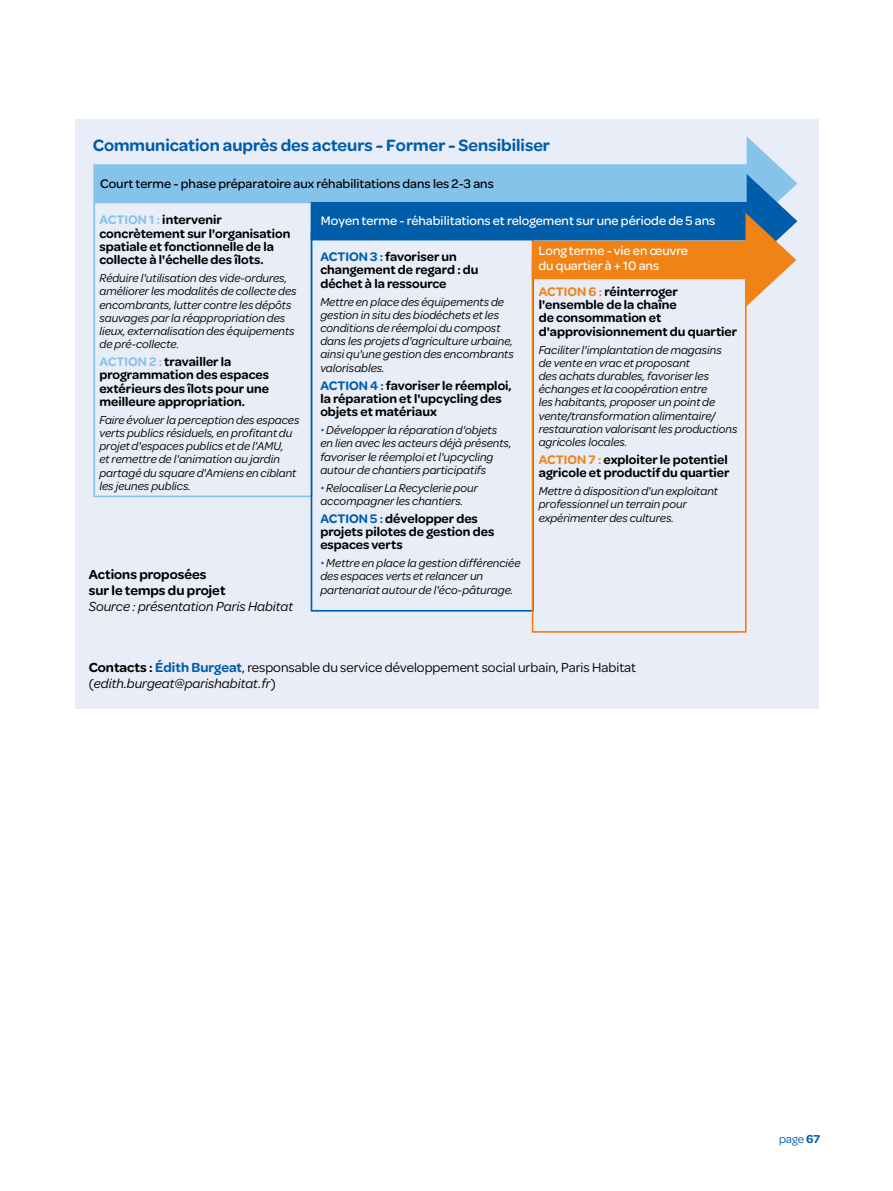
<style>
.page{position:relative;width:893px;height:1191px;background:#fff}
.page>*{position:absolute;margin:0;border:0;box-sizing:border-box;transform-origin:0 0}
.t1{font:600 17.5px "Omnes";color:#005da9}
.t2{font:14px/15.8px "Omnes";color:#000}
.t3{font:600 14px/15.8px "Omnes";color:#000}
.t4{font:italic 14px "Omnes";color:#000}
.t5{font:600 13.3px/13.3px "Omnes";color:#000}
.t6{font:500 13.3px/14.9px "Omnes";color:#fff}
.t7{font:500 13.3px "Omnes";color:#000}
.t8{font:italic 12.25px/13.3px "Omnes";color:#000}
.t9{font:12.25px "Omnes";color:#005da9}
.s1{color:#86c3eb}
.s2{color:#005da9}
.s3{color:#f08216}
.s4{font-weight:600}
.s5{font-weight:600;color:#005da9}
.s6{font-style:italic}
</style>
<div class="page">
<div style="left:75px;top:119px;width:744px;height:589px;background:#e9edf8"></div>
<div style="left:93px;top:164px;width:671px;height:39px;background:#86c3eb"></div>
<div style="left:93px;top:202px;width:220px;height:295px;border:2px solid #86c3eb"></div>
<div style="left:311px;top:231px;width:223px;height:380px;border:2px solid #005da9"></div>
<div style="left:532px;top:258px;width:215px;height:374px;border:2px solid #f08216"></div>
<div style="left:311px;top:202px;width:453px;height:38px;background:#005da9"></div>
<div style="left:532px;top:241px;width:231px;height:38px;background:#f08216"></div>
<svg style="left:745px;top:136px;width:52px;height:171px"></svg>
<h1 class="t1" style="left:93px;top:133px;width:459px">Communication auprès des acteurs - Former - Sensibiliser</h1>
<p class="t7" style="left:100px;top:175px;width:395px">Court terme - phase préparatoire aux réhabilitations dans les 2-3 ans</p>
<p class="t6" style="left:321px;top:212px;width:396px">Moyen terme - réhabilitations et relogement sur une période de 5 ans</p>
<p class="t6" style="left:538px;top:243px;width:151px">Long terme - vie en œuvre du quartier à + 10 ans</p>
<p class="t5" style="left:99px;top:212px;width:193px"><span class="s1">ACTION 1 :</span> intervenir concrètement sur l'organisation spatiale et fonctionnelle de la collecte à l'échelle des îlots.</p>
<p class="t8" style="left:99px;top:271px;width:199px">Réduire l'utilisation des vide-ordures, améliorer les modalités de collecte des encombrants, lutter contre les dépôts sauvages par la réappropriation des lieux, externalisation des équipements de pré-collecte.</p>
<p class="t5" style="left:99px;top:354px;width:171px"><span class="s1">ACTION 2 :</span> travailler la programmation des espaces extérieurs des îlots pour une meilleure appropriation.</p>
<p class="t8" style="left:99px;top:412px;width:202px">Faire évoluer la perception des espaces verts publics résiduels, en profitant du projet d'espaces publics et de l'AMU,<br>et remettre de l'animation au jardin partagé du square d'Amiens en ciblant les jeunes publics.</p>
<p class="t5" style="left:320px;top:249px;width:160px"><span class="s2">ACTION 3 :</span> favoriser un changement de regard : du déchet à la ressource</p>
<p class="t8" style="left:320px;top:294px;width:195px">Mettre en place des équipements de gestion in situ des biodéchets et les conditions de réemploi du compost dans les projets d'agriculture urbaine, ainsi qu'une gestion des encombrants valorisables.</p>
<p class="t5" style="left:320px;top:378px;width:193px"><span class="s2">ACTION 4 :</span> favoriser le réemploi, la réparation et l'upcycling des objets et matériaux</p>
<p class="t8" style="left:320px;top:423px;width:193px"><span class="s2">•</span> Développer la réparation d'objets en lien avec les acteurs déjà présents, favoriser le réemploi et l'upcycling autour de chantiers participatifs</p>
<p class="t8" style="left:320px;top:480px;width:159px"><span class="s2">•</span> Relocaliser La Recyclerie pour accompagner les chantiers.</p>
<p class="t5" style="left:320px;top:511px;width:176px"><span class="s2">ACTION 5 :</span> développer des projets pilotes de gestion des espaces verts</p>
<p class="t8" style="left:320px;top:556px;width:202px"><span class="s2">•</span> Mettre en place la gestion différenciée des espaces verts et relancer un partenariat autour de l'éco-pâturage.</p>
<p class="t5" style="left:539px;top:284px;width:200px"><span class="s3">ACTION 6 :</span> réinterroger l'ensemble de la chaîne<br>de consommation et d'approvisionnement du quartier</p>
<p class="t8" style="left:539px;top:342px;width:200px">Faciliter l'implantation de magasins de vente en vrac et proposant<br>des achats durables, favoriser les échanges et la coopération entre<br>les habitants, proposer un point de vente/transformation alimentaire/ restauration valorisant les productions agricoles locales.</p>
<p class="t5" style="left:539px;top:452px;width:192px"><span class="s3">ACTION 7 :</span> exploiter le potentiel agricole et productif du quartier</p>
<p class="t8" style="left:539px;top:484px;width:181px">Mettre à disposition d'un exploitant professionnel un terrain pour expérimenter des cultures.</p>
<p class="t3" style="left:89px;top:565px;width:138px">Actions proposées sur le temps du projet</p>
<p class="t4" style="left:89px;top:597px;width:206px">Source : présentation Paris Habitat</p>
<p class="t2" style="left:89px;top:659px;width:549px"><span class="s4">Contacts :</span> <span class="s5">Édith Burgeat</span>, responsable du service développement social urbain, Paris Habitat (<span class="s6">edith.burgeat@parishabitat.fr</span>)</p>
<p class="t9" style="left:779px;top:1130px;width:43px">page <span class="s4">67</span></p>
</div>
